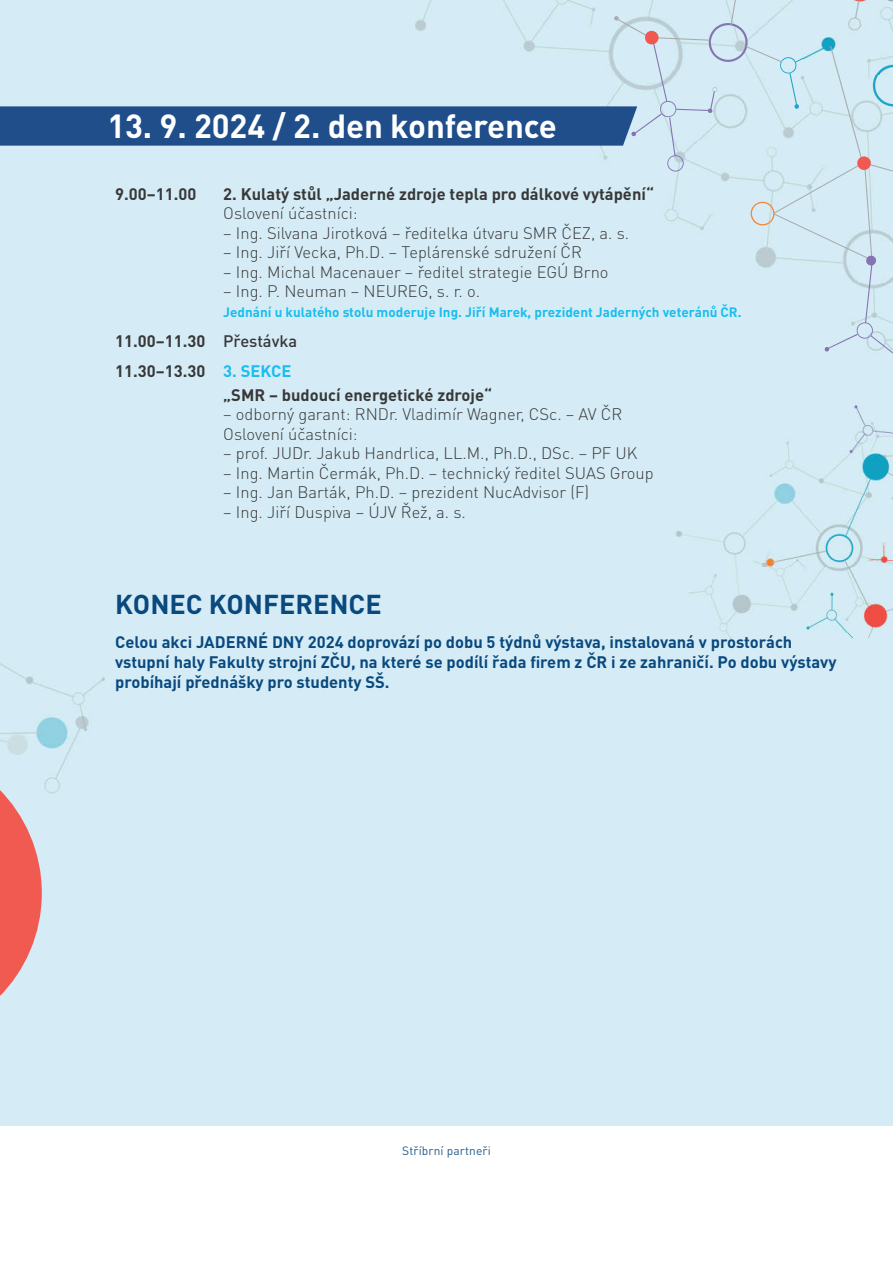
<style>
.page{position:relative;width:893px;height:1263px;background:#fff}
.page>*{position:absolute;margin:0;border:0;box-sizing:border-box;transform-origin:0 0}
.t1{font:700 33px "DIN Pro";letter-spacing:-.005em;color:#fff}
.t2{font:700 27px "DIN Pro";color:#09497e}
.t3{font:300 16.5px "DIN Pro";color:#383839}
.t4{font:700 16.5px/19.8px "DIN Pro";color:#09497e}
.t5{font:700 16.5px "DIN Pro";color:#383839}
.t6{font:700 13.5px "DIN Pro";color:#19bdef}
.t7{font:12px "DIN Pro";letter-spacing:.01em;color:#09497e}
.s1{font-weight:500}
.s2{color:#19bdef}
</style>
<div class="page">
<svg style="left:766px;top:632px;width:127px;height:6px"></svg>
<div style="left:415px;top:354px;width:478px;height:278px;background:#d5ecf6"></div>
<img style="left:0;top:640px;width:105px;height:201px">
<svg style="left:0;top:745px;width:42px;height:296px;background:#e2a3a4"></svg>
<svg style="left:0;top:0;width:893px;height:354px;background:#c5deec"></svg>
<p class="t1" style="left:107px;top:104px;width:451px">13. 9. 2024 / 2. den konference</p>
<p class="t5" style="left:115px;top:183px;width:83px">9.00–11.00</p>
<p class="t5" style="left:223px;top:183px;width:432px">2. Kulatý stůl „Jaderné zdroje tepla pro dálkové vytápění“</p>
<p class="t3" style="left:223px;top:202px;width:136px">Oslovení účastníci:</p>
<p class="t3" style="left:223px;top:222px;width:407px">– Ing. Silvana Jirotková – ředitelka útvaru SMR ČEZ, a. s.</p>
<p class="t3" style="left:223px;top:241px;width:360px">– Ing. Jiří Vecka, Ph.D. – Teplárenské sdružení ČR</p>
<p class="t3" style="left:223px;top:261px;width:387px">– Ing. Michal Macenauer – ředitel strategie EGÚ Brno</p>
<p class="t3" style="left:223px;top:280px;width:258px">– Ing. P. Neuman – NEUREG, s. r. o.</p>
<p class="t6" style="left:223px;top:303px;width:520px">Jednání u kulatého stolu moderuje Ing. Jiří Marek, prezident Jaderných veteránů ČR.</p>
<p class="t5" style="left:115px;top:330px;width:183px">11.00–11.30 <span class="s1">Přestávka</span></p>
<p class="t5" style="left:115px;top:360px;width:178px">11.30–13.30 <span class="s2">3. SEKCE</span></p>
<p class="t5" style="left:223px;top:384px;width:270px">„SMR – budoucí energetické zdroje“</p>
<p class="t3" style="left:223px;top:403px;width:401px">– odborný garant: RNDr. Vladimír Wagner, CSc. – AV ČR</p>
<p class="t3" style="left:223px;top:423px;width:136px">Oslovení účastníci:</p>
<p class="t3" style="left:223px;top:442px;width:416px">– prof. JUDr. Jakub Handrlica, LL.M., Ph.D., DSc. – PF UK</p>
<p class="t3" style="left:223px;top:462px;width:432px">– Ing. Martin Čermák, Ph.D. – technický ředitel SUAS Group</p>
<p class="t3" style="left:223px;top:481px;width:368px">– Ing. Jan Barták, Ph.D. – prezident NucAdvisor (F)</p>
<p class="t3" style="left:223px;top:501px;width:244px">– Ing. Jiří Duspiva – ÚJV Řež, a. s.</p>
<p class="t2" style="left:115px;top:586px;width:268px">KONEC KONFERENCE</p>
<p class="t4" style="left:115px;top:632px;width:723px">Celou akci JADERNÉ DNY 2024 doprovází po dobu 5 týdnů výstava, instalovaná v prostorách vstupní haly Fakulty strojní ZČU, na které se podílí řada firem z ČR i ze zahraničí. Po dobu výstavy probíhají přednášky pro studenty SŠ.</p>
<p class="t7" style="left:402px;top:1143px;width:90px">Stříbrní partneři</p>
</div>
